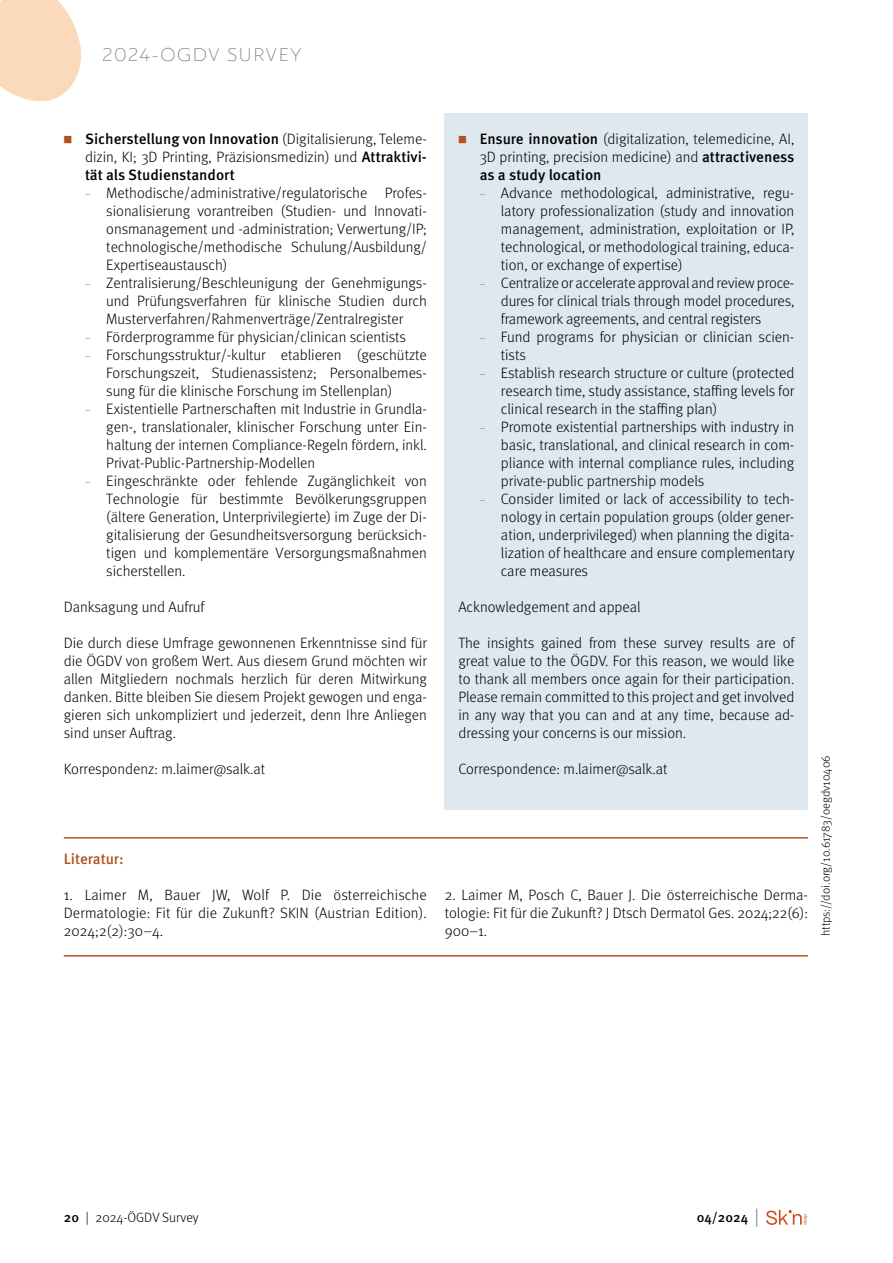
<style>
.page{position:relative;width:893px;height:1263px;background:#fff}
.page>*{position:absolute;margin:0;border:0;box-sizing:border-box;transform-origin:0 0}
.t1{font:300 expanded 18px "Ainslie Sans";letter-spacing:.05em;color:#706f6f}
.t2{font:300 15px/18px "Meta Pro";color:#000;text-align:justify}
.t3{font:500 15px "Meta Pro";letter-spacing:-.005em;color:#af521f}
.t4{font:300 13.5px "Meta Pro";color:#000}
.t5{font:500 13.5px "Meta Pro";color:#000}
.t6{font:300 12px "Meta Pro";color:#000}
.s1{font-size:9.75px;color:#af521f}
.s2{font-weight:500}
.s3{font-weight:300;font-size:18.9px;color:#706f6f}
</style>
<div class="page">
<svg style="left:0;top:0;width:82px;height:102px;background:#fbdfc4"></svg>
<svg style="left:766px;top:1210px;width:41px;height:15px"></svg>
<div style="left:445px;top:114px;width:363px;height:696px;background:#dfe8ef"></div>
<hr style="left:64px;top:837px;width:744px;height:1px;background:#af521f">
<hr style="left:64px;top:955px;width:744px;height:1px;background:#af521f">
<p class="t1" style="left:102px;top:44px;width:176px">2024-ÖGDV SU RVEY</p>
<p class="t2" style="left:85px;top:129px;width:343px;text-indent:-21px"><span class="s1">■</span> <span class="s2">Sicherstellung von Innovation</span> (Digitalisierung, Teleme&shy;dizin, KI; 3D Printing, Präzisionsmedizin) und <span class="s2">Attraktivi&shy;tät als Studienstandort</span></p>
<p class="t2" style="left:106px;top:183px;width:322px;text-indent:-21px"><span class="s1">–</span> Methodische/administrative/regulatorische Profes&shy;sionalisierung vorantreiben (Studien- und Innovati&shy;onsmanagement und -administration; Verwertung/IP; technologische/methodische Schulung/Ausbildung/ Expertiseaustausch)</p>
<p class="t2" style="left:106px;top:273px;width:322px;text-indent:-21px"><span class="s1">–</span> Zentralisierung/Beschleunigung der Genehmigungs&shy;und Prüfungsverfahren für klinische Studien durch Musterverfahren/Rahmenverträge/Zentralregister</p>
<p class="t2" style="left:85px;top:327px;width:323px"><span class="s1">–</span> Förderprogramme für physician/clinican scientists</p>
<p class="t2" style="left:106px;top:345px;width:322px;text-indent:-21px"><span class="s1">–</span> Forschungsstruktur/-kultur etablieren (geschützte Forschungszeit, Studienassistenz; Personalbemes&shy;sung für die klinische Forschung im Stellenplan)</p>
<p class="t2" style="left:106px;top:399px;width:322px;text-indent:-21px"><span class="s1">–</span> Existentielle Partnerschaften mit Industrie in Grundla&shy;gen-, translationaler, klinischer Forschung unter Ein&shy;haltung der internen Compliance-Regeln fördern, inkl.<br>Privat-Public-Partnership-Modellen</p>
<p class="t2" style="left:106px;top:471px;width:322px;text-indent:-21px"><span class="s1">–</span> Eingeschränkte oder fehlende Zugänglichkeit von Technologie für bestimmte Bevölkerungsgruppen (ältere Generation, Unterprivilegierte) im Zuge der Di&shy;gitalisierung der Gesundheitsversorgung berücksich&shy;tigen und komplementäre Versorgungsmaßnahmen sicherstellen.</p>
<p class="t2" style="left:64px;top:597px;width:142px">Danksagung und Aufruf</p>
<p class="t2" style="left:64px;top:633px;width:365px">Die durch diese Umfrage gewonnenen Erkenntnisse sind für die ÖGDV von großem Wert. Aus diesem Grund möchten wir allen Mitgliedern nochmals herzlich für deren Mitwirkung danken. Bitte bleiben Sie diesem Projekt gewogen und enga&shy;gieren sich unkompliziert und jederzeit, denn Ihre Anliegen sind unser Auftrag.</p>
<p class="t2" style="left:64px;top:759px;width:203px">Korrespondenz: m.laimer@salk.at</p>
<p class="t2" style="left:480px;top:129px;width:316px;text-indent:-21px"><span class="s1">■</span> <span class="s2">Ensure innovation</span> (digitalization, telemedicine, AI, 3D printing, precision medicine) and <span class="s2">attractiveness as a study location</span></p>
<p class="t2" style="left:501px;top:183px;width:295px;text-indent:-21px"><span class="s1">–</span> Advance methodological, administrative, regu&shy;latory professionalization (study and innovation management, administration, exploitation or IP, technological, or methodological training, educa&shy;tion, or exchange of expertise)</p>
<p class="t2" style="left:501px;top:273px;width:295px;text-indent:-21px"><span class="s1">–</span> Centralize or accelerate approval and review proce&shy;dures for clinical trials through model procedures, framework agreements, and central registers</p>
<p class="t2" style="left:501px;top:327px;width:295px;text-indent:-21px"><span class="s1">–</span> Fund programs for physician or clinician scien&shy;tists</p>
<p class="t2" style="left:501px;top:363px;width:295px;text-indent:-21px"><span class="s1">–</span> Establish research structure or culture (protected research time, study assistance, staffing levels for clinical research in the staffing plan)</p>
<p class="t2" style="left:501px;top:417px;width:295px;text-indent:-21px"><span class="s1">–</span> Promote existential partnerships with industry in basic, translational, and clinical research in com&shy;pliance with internal compliance rules, including private-public partnership models</p>
<p class="t2" style="left:501px;top:489px;width:295px;text-indent:-21px"><span class="s1">–</span> Consider limited or lack of accessibility to tech&shy;nology in certain population groups (older gener&shy;ation, underprivileged) when planning the digita&shy;lization of healthcare and ensure complementary care measures</p>
<p class="t2" style="left:458px;top:597px;width:184px">Acknowledgement and appeal</p>
<p class="t2" style="left:458px;top:633px;width:338px">The insights gained from these survey results are of great value to the ÖGDV. For this reason, we would like to thank all members once again for their participation.<br>Please remain committed to this project and get involved in any way that you can and at any time, because ad&shy;dressing your concerns is our mission.</p>
<p class="t2" style="left:458px;top:759px;width:211px">Correspondence: m.laimer@salk.at</p>
<p class="t3" style="left:64px;top:847px;width:61px">Literatur:</p>
<p class="t2" style="left:64px;top:885px;width:365px">1. Laimer M, Bauer JW, Wolf P. Die österreichische Dermatologie: Fit für die Zukunft? SKIN (Austrian Edition).<br>2024;2(2):30–4.</p>
<p class="t2" style="left:445px;top:885px;width:365px">2. Laimer M, Posch C, Bauer J. Die österreichische Derma&shy;tologie: Fit für die Zukunft? J Dtsch Dermatol Ges. 2024;22(6):<br>900–1.</p>
<p class="t6" style="left:817px;top:936px;width:182px;rotate:-90deg">https://doi.org/10.61783/oegdv10406</p>
<p class="t4" style="left:64px;top:1208px;width:136px"><span class="s2">20</span> | 2024-ÖGDV Survey</p>
<p class="t5" style="left:697px;top:1206px;width:64px">04/2024 <span class="s3">|</span></p>
</div>
